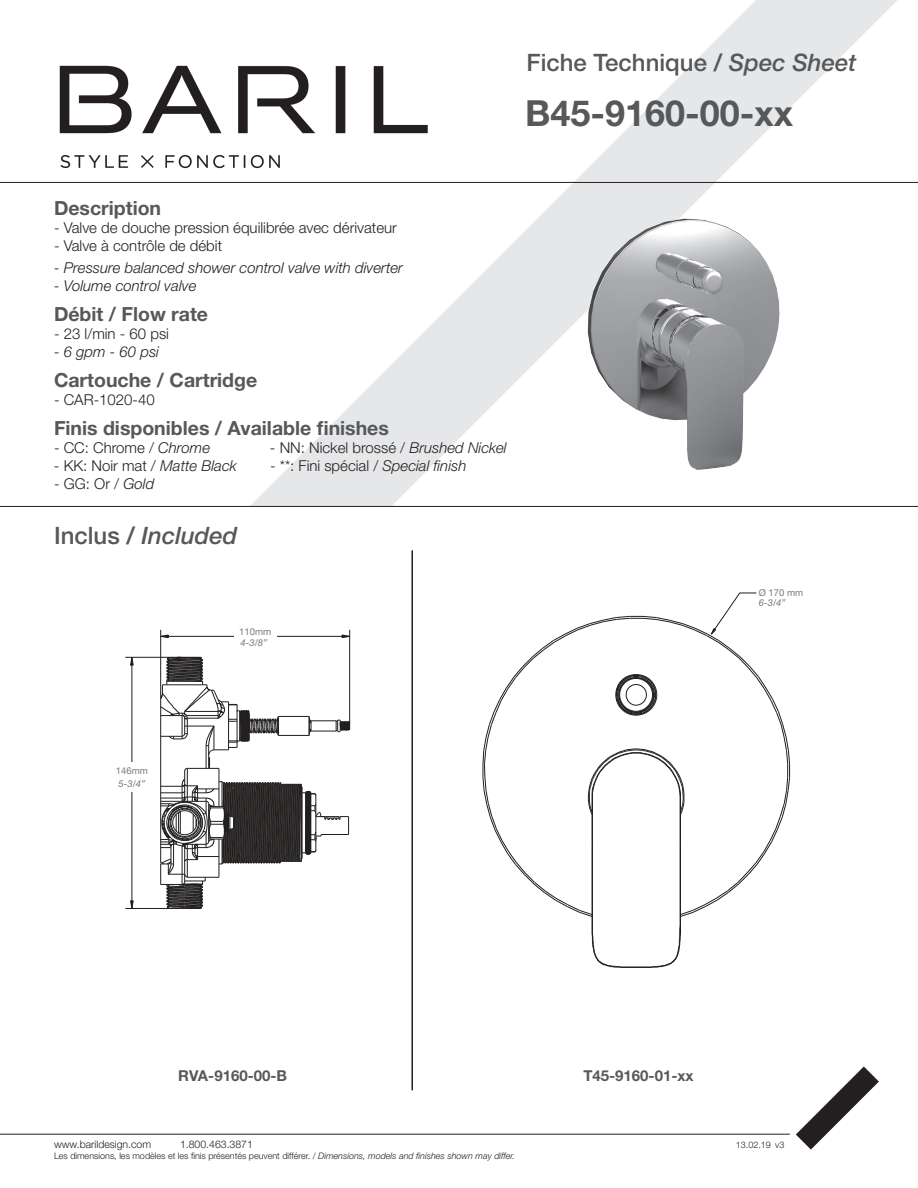
<style>
.page{position:relative;width:918px;height:1188px;background:#fff}
.page>*{position:absolute;margin:0;border:0;box-sizing:border-box;transform-origin:0 0}
.t1{font:700 36px "Helvetica Neue LT Std";color:#57585a}
.t2{font:500 24px "Helvetica Neue LT Std";color:#57585a}
.t3{font:italic 500 24px "Helvetica Neue LT Std";color:#57585a}
.t4{font:700 19.5px "Helvetica Neue LT Std";color:#57585a}
.t5{font:300 15px "Helvetica Neue LT Std";color:#231f20}
.t6{font:italic 300 15px "Helvetica Neue LT Std";color:#231f20}
.t7{font:700 15px "Helvetica Neue LT Std";color:#57585a}
.t8{font:300 10.5px "Helvetica Neue LT Std";color:#231f20}
.t9{font:italic 9.45px/11.4px "Helvetica Neue LT Std";color:#77787c}
.t10{font:9.45px/9.9px "Helvetica Neue LT Std";color:#77787c}
.t11{font:300 9px "Helvetica Neue LT Std";color:#231f20}
.s1{font-style:italic}
.s2{font-style:normal}
</style>
<div class="page">
<svg style="left:250px;top:0;width:648px;height:506px"></svg>
<img style="left:59px;top:54px;width:373px;height:122px">
<hr style="left:0;top:182px;width:918px;height:1px;background:#231f20">
<hr style="left:0;top:506px;width:918px;height:1px;background:#231f20">
<hr style="left:0;top:1134px;width:790px;height:1px;background:#231f20">
<svg style="left:796px;top:1066px;width:83px;height:84px"></svg>
<hr style="left:411px;top:550px;width:2px;height:540px;background:#231f20">
<svg style="left:130px;top:900px;width:4px;height:8px"></svg>
<svg style="left:130px;top:658px;width:4px;height:8px"></svg>
<svg style="left:161px;top:634px;width:8px;height:4px"></svg>
<svg style="left:342px;top:634px;width:7px;height:4px"></svg>
<hr style="left:125px;top:908px;width:44px;height:1px;background:#211e1e">
<hr style="left:349px;top:630px;width:1px;height:92px;background:#211e1e">
<hr style="left:160px;top:630px;width:1px;height:69px;background:#211e1e">
<hr style="left:125px;top:657px;width:44px;height:1px;background:#211e1e">
<hr style="left:132px;top:657px;width:1px;height:251px;background:#211e1e">
<hr style="left:161px;top:636px;width:189px;height:1px;background:#211e1e">
<svg style="left:160px;top:656px;width:190px;height:253px"></svg>
<div style="left:234px;top:622px;width:42px;height:30px;background:#fff"></div>
<div style="left:111px;top:762px;width:42px;height:30px;background:#fff"></div>
<svg style="left:482px;top:592px;width:308px;height:376px"></svg>
<img style="left:526px;top:182px;width:324px;height:324px">
<h2 class="t2" style="left:526px;top:48px;width:331px">Fiche Technique / <span class="s1">Spec Sheet</span></h2>
<p class="t1" style="left:525px;top:91px;width:270px">B45-9160-00-xx</p>
<p class="t4" style="left:54px;top:196px;width:109px">Description</p>
<p class="t5" style="left:54px;top:218px;width:344px">- Valve de douche pression équilibrée avec dérivateur</p>
<p class="t5" style="left:54px;top:236px;width:170px">- Valve à contrôle de débit</p>
<p class="t6" style="left:54px;top:259px;width:350px">- Pressure balanced shower control valve with diverter</p>
<p class="t6" style="left:54px;top:277px;width:144px">- Volume control valve</p>
<p class="t4" style="left:54px;top:302px;width:156px">Débit / Flow rate</p>
<p class="t5" style="left:54px;top:325px;width:117px">- 23 l/min - 60 psi</p>
<p class="t6" style="left:54px;top:343px;width:107px">- 6 gpm - 60 psi</p>
<p class="t4" style="left:54px;top:368px;width:205px">Cartouche / Cartridge</p>
<p class="t5" style="left:54px;top:391px;width:102px">- CAR-1020-40</p>
<p class="t4" style="left:54px;top:416px;width:336px">Finis disponibles / Available finishes</p>
<p class="t5" style="left:54px;top:439px;width:158px">- CC: Chrome / <span class="s1">Chrome</span></p>
<p class="t5" style="left:270px;top:439px;width:238px">- NN: Nickel brossé / <span class="s1">Brushed Nickel</span></p>
<p class="t5" style="left:54px;top:457px;width:184px">- KK: Noir mat / <span class="s1">Matte Black</span></p>
<p class="t5" style="left:270px;top:457px;width:198px">- **: Fini spécial / <span class="s1">Special finish</span></p>
<p class="t5" style="left:54px;top:475px;width:102px">- GG: Or / <span class="s1">Gold</span></p>
<h2 class="t3" style="left:54px;top:521px;width:185px"><span class="s2">Inclus /</span> Included</h2>
<p class="t9" style="left:239px;top:626px;width:33px"><span class="s2">110mm<br></span>4-3/8”</p>
<p class="t10" style="left:759px;top:587px;width:46px">Ø 170 mm<br><span class="s1">6-3/4”</span></p>
<p class="t9" style="left:116px;top:765px;width:33px;line-height:12.8px"><span class="s2">146mm<br></span>5-3/4”</p>
<p class="t7" style="left:178px;top:1066px;width:110px">RVA-9160-00-B</p>
<p class="t7" style="left:583px;top:1066px;width:112px">T45-9160-01-xx</p>
<p class="t8" style="left:54px;top:1138px;width:99px">www.barildesign.com</p>
<p class="t8" style="left:180px;top:1138px;width:74px">1.800.463.3871</p>
<p class="t11" style="left:736px;top:1139px;width:37px">13.02.19</p>
<p class="t11" style="left:54px;top:1150px;width:463px">Les dimensions, les modèles et les finis présentés peuvent différer. / <span class="s1">Dimensions, models and finishes shown may differ.</span></p>
<p class="t11" style="left:775px;top:1140px;width:11px">v3</p>
</div>
